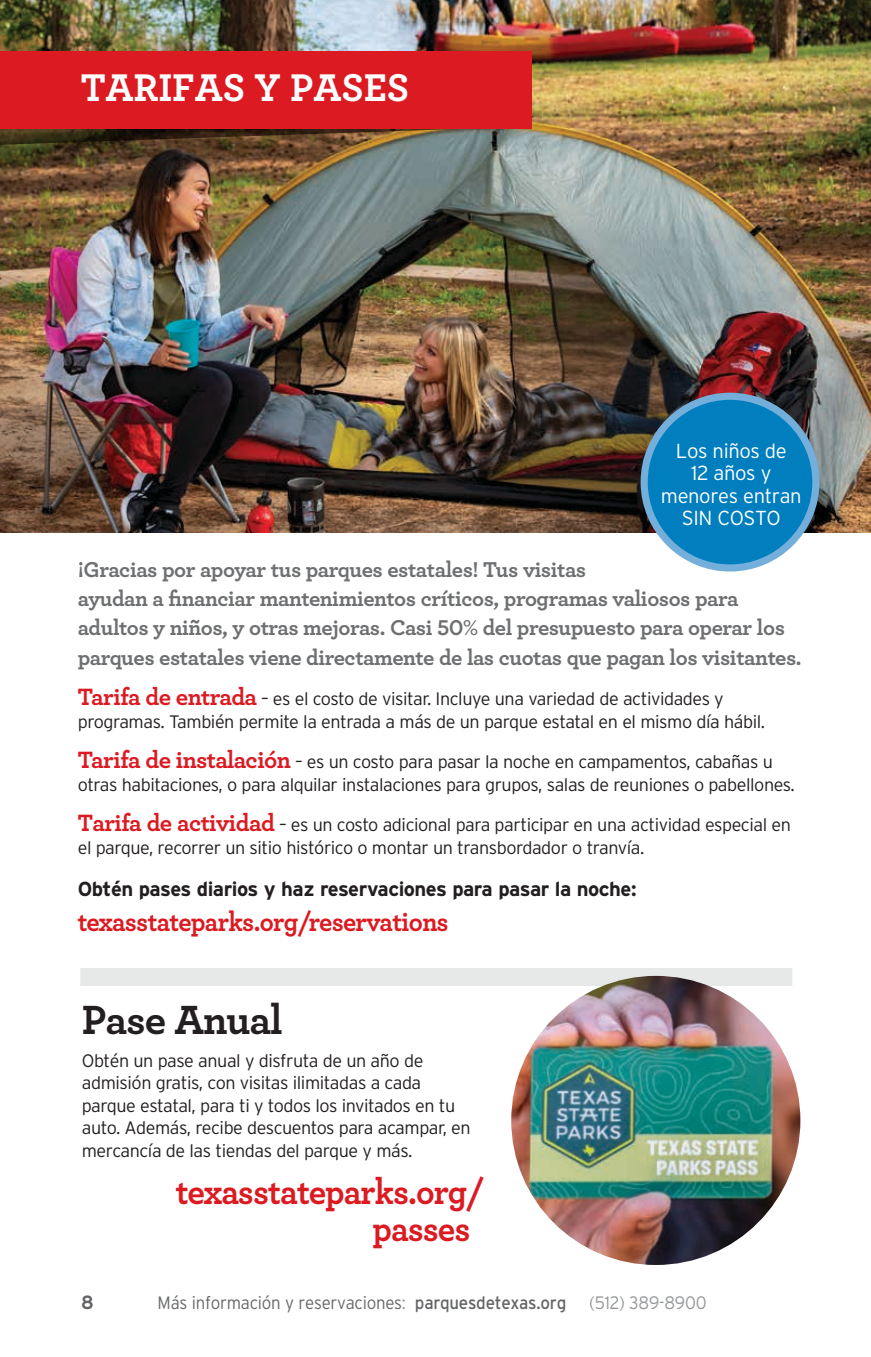
<style>
.page{position:relative;width:871px;height:1357px;background:#fff}
.page>*{position:absolute;margin:0;border:0;box-sizing:border-box;transform-origin:0 0}
.t1{font:42.75px "Archer Bold LF";letter-spacing:-.025em;color:#231f20}
.t2{font:40.5px "Archer Bold LF";letter-spacing:-.005em;color:#fff}
.t3{font:37.12px "Archer Bold LF";letter-spacing:-.03em;color:#db1a21;scale:.94 1}
.t4{font:28.12px "Archer Bold LF";letter-spacing:-.025em;color:#db1a21;scale:.94 1}
.t5{font:22.5px/29.2px "Archer Bold LF";letter-spacing:-.02em;color:#6d6f71}
.t6{font:700 20.25px "Interstate";letter-spacing:-.025em;color:#231f20}
.Body_Text{font:300 20.25px/22.5px "Interstate";letter-spacing:-.02em;color:#fff;text-align:center}
.t7{font:700 19.12px "Interstate";color:#636466;scale:.94 1}
.t8{font:300 18px/22.5px "Interstate";letter-spacing:-.025em;color:#231f20}
.t9{font:300 18px "Interstate";letter-spacing:-.015em;color:#656769;scale:.94 1}
.t10{font:300 18px "Interstate";letter-spacing:-.015em;color:#949698;scale:.94 1}
.s1{font-family:"Archer Bold LF";font-weight:400;font-size:24.75px;color:#db1a21}
.s2{color:#949698}
.s3{font-weight:400;color:#636466}
</style>
<div class="page">
<img style="left:0;top:0;width:871px;height:533px">
<svg style="left:0;top:129px;width:531px;height:18px;background:#564a34"></svg>
<div style="left:0;top:51px;width:531px;height:78px;background:#db1a21"></div>
<div style="left:644px;top:396px;width:172px;height:172px;background:#007ebe;border-radius:50%"></div>
<div style="left:640px;top:393px;width:179px;height:178px;border:7px solid #73afda;border-radius:50%"></div>
<div style="left:80px;top:968px;width:712px;height:18px;background:#e7e8e8"></div>
<img style="left:511px;top:976px;width:289px;height:289px;border-radius:145px">
<p class="t2" style="left:81px;top:62px;width:330px">TARIFAS Y PASES</p>
<p class="Body_Text" style="left:676px;top:439px;width:112px">Los niños de</p>
<p class="Body_Text" style="left:661px;top:462px;width:142px">12 años y menores entran</p>
<p class="Body_Text" style="left:682px;top:507px;width:101px">SIN COSTO</p>
<p class="t5" style="left:78px;top:554px;width:725px">¡Gracias por apoyar tus parques estatales! Tus visitas<br>ayudan a financiar mantenimientos críticos, programas valiosos para adultos y niños, y otras mejoras. Casi 50% del presupuesto para operar los parques estatales viene directamente de las cuotas que pagan los visitantes.</p>
<p class="t8" style="left:78px;top:687px;width:689px"><span class="s1">Tarifa de entrada</span> – es el costo de visitar. Incluye una variedad de actividades y programas. También permite la entrada a más de un parque estatal en el mismo día hábil.</p>
<p class="t8" style="left:78px;top:750px;width:718px"><span class="s1">Tarifa de instalación</span> – es un costo para pasar la noche en campamentos, cabañas u otras habitaciones, o para alquilar instalaciones para grupos, salas de reuniones o pabellones.</p>
<p class="t8" style="left:78px;top:813px;width:715px"><span class="s1">Tarifa de actividad</span> – es un costo adicional para participar en una actividad especial en el parque, recorrer un sitio histórico o montar un transbordador o tranvía.</p>
<p class="t6" style="left:78px;top:878px;width:560px">Obtén pases diarios y haz reservaciones para pasar la noche:</p>
<p class="t4" style="left:78px;top:904px;width:396px">texasstateparks.org/reservations</p>
<p class="t1" style="left:82px;top:993px;width:203px">Pase Anual</p>
<p class="t8" style="left:82px;top:1049px;width:390px">Obtén un pase anual y disfruta de un año de admisión gratis, con visitas ilimitadas a cada parque estatal, para ti y todos los invitados en tu auto. Además, recibe descuentos para acampar, en mercancía de las tiendas del parque y más.</p>
<p class="t3" style="left:176px;top:1168px;width:329px">texasstateparks.org/</p>
<p class="t3" style="left:373px;top:1205px;width:105px">passes</p>
<p class="t7" style="left:81px;top:1291px;width:15px">8</p>
<p class="t9" style="left:158px;top:1292px;width:436px">Más información y reservaciones<span class="s2">:</span> <span class="s3">parquesdetexas.org</span></p>
<p class="t10" style="left:589px;top:1292px;width:126px">(512) 389-8900</p>
</div>
